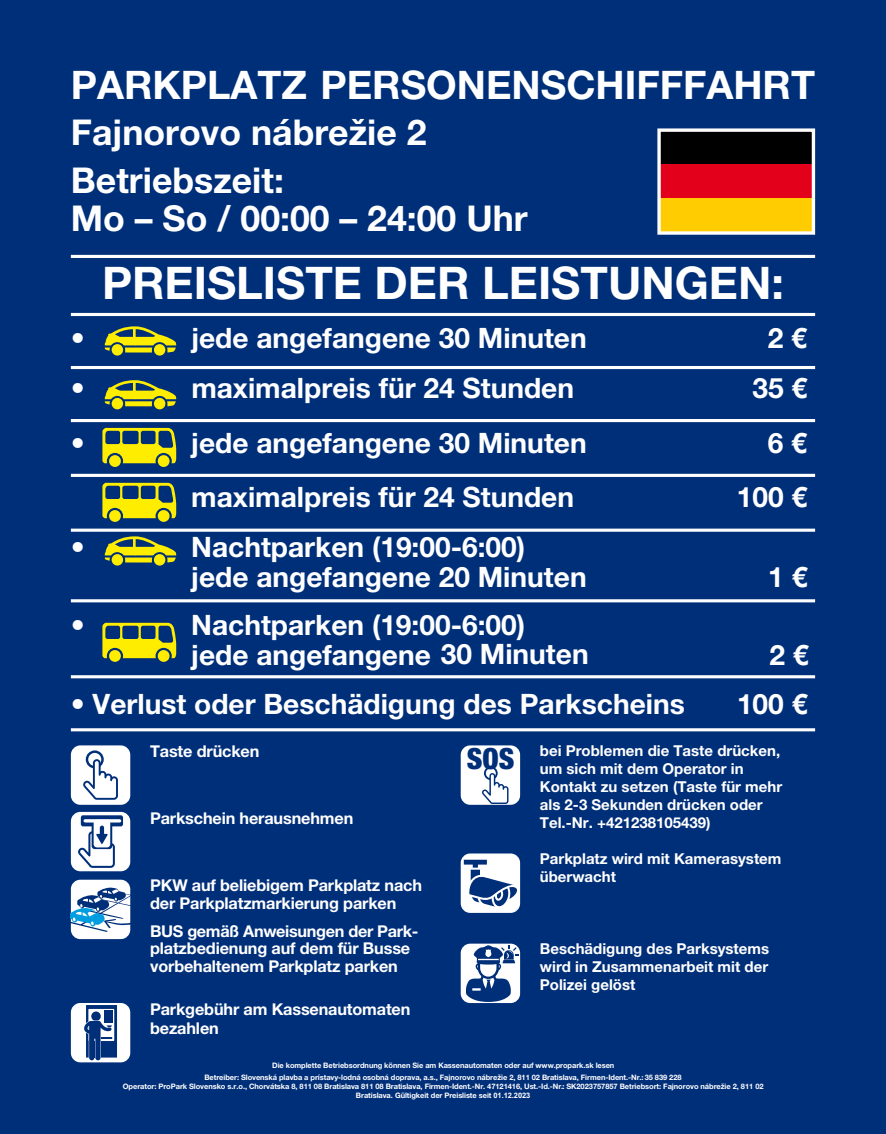
<style>
.page{position:relative;width:886px;height:1134px;background:#002f79}
.page>*{position:absolute;margin:0;border:0;box-sizing:border-box;transform-origin:0 0}
.t1{font:700 45px "Helvetica Neue LT Pro";color:#fff}
.t2{font:700 39.38px "Helvetica Neue LT Pro";color:#fff}
.t3{font:700 35.62px/48.1px "Helvetica Neue LT Pro";color:#fff}
.t4{font:900 condensed 29.19px "Helvetica Neue LT Pro";color:#002f79}
.t5{font:700 28.12px/30px "Helvetica Neue LT Pro";color:#fff}
.t6{font:700 16.25px/17.5px "Helvetica Neue LT Pro";letter-spacing:-.01em;color:#fff}
.t7{font:700 15px/18px "Helvetica Neue LT Pro";color:#fff}
.t8{font:700 7.5px/12.6px "Helvetica Neue LT Pro";letter-spacing:-.01em;color:#fff;text-align:center}
.s1{font-family:"Arial"}
</style>
<div class="page">
<div style="left:71px;top:880px;width:59px;height:59px;background:#fff;border-radius:9px"></div>
<svg style="left:71px;top:887px;width:59px;height:45px"></svg>
<div style="left:71px;top:812px;width:59px;height:59px;background:#fff;border-radius:9px"></div>
<svg style="left:78px;top:815px;width:45px;height:53px"></svg>
<hr style="left:85px;top:819px;width:35px;height:3px;background:#fff">
<div style="left:71px;top:1003px;width:59px;height:59px;background:#fff;border-radius:9px"></div>
<svg style="left:84px;top:1005px;width:33px;height:55px"></svg>
<div style="left:461px;top:944px;width:59px;height:59px;background:#fff;border-radius:9px"></div>
<svg style="left:466px;top:945px;width:53px;height:57px"></svg>
<div style="left:71px;top:745px;width:59px;height:60px;background:#fff;border-radius:9px"></div>
<svg style="left:86px;top:750px;width:18px;height:18px"></svg>
<div style="left:88px;top:753px;width:13px;height:13px;background:#fff;border-radius:50%"></div>
<svg style="left:83px;top:759px;width:35px;height:41px"></svg>
<div style="left:461px;top:853px;width:59px;height:60px;background:#fff;border-radius:9px"></div>
<svg style="left:464px;top:860px;width:53px;height:47px"></svg>
<div style="left:461px;top:745px;width:59px;height:60px;background:#fff;border-radius:9px"></div>
<svg style="left:484px;top:766px;width:14px;height:14px"></svg>
<div style="left:486px;top:768px;width:10px;height:10px;background:#fff;border-radius:50%"></div>
<svg style="left:482px;top:773px;width:26px;height:31px"></svg>
<div style="left:659px;top:130px;width:154px;height:103px;background:#000"></div>
<div style="left:659px;top:164px;width:154px;height:69px;background:#e2001a"></div>
<div style="left:659px;top:199px;width:154px;height:34px;background:#fecc00"></div>
<div style="left:657px;top:128px;width:158px;height:107px;border:3px solid #fff"></div>
<hr style="left:71px;top:255px;width:744px;height:3px;background:#fff">
<hr style="left:71px;top:313px;width:744px;height:3px;background:#fff">
<hr style="left:71px;top:366px;width:744px;height:3px;background:#fff">
<hr style="left:71px;top:419px;width:744px;height:3px;background:#fff">
<hr style="left:71px;top:474px;width:744px;height:3px;background:#fff">
<hr style="left:71px;top:529px;width:744px;height:3px;background:#fff">
<hr style="left:71px;top:599px;width:744px;height:3px;background:#fff">
<hr style="left:71px;top:675px;width:744px;height:3px;background:#fff">
<hr style="left:71px;top:728px;width:744px;height:3px;background:#fff">
<svg style="left:105px;top:326px;width:71px;height:30px"></svg>
<svg style="left:105px;top:380px;width:71px;height:29px"></svg>
<svg style="left:105px;top:536px;width:71px;height:30px"></svg>
<svg style="left:102px;top:427px;width:74px;height:40px"></svg>
<svg style="left:102px;top:482px;width:74px;height:40px"></svg>
<svg style="left:102px;top:622px;width:74px;height:40px"></svg>
<h2 class="t2" style="left:71px;top:61px;width:746px">PARKPLATZ PERSONENSCHIFFFAHRT</h2>
<h3 class="t3" style="left:71px;top:108px;width:357px">Fajnorovo nábrežie 2<br>Betriebszeit:</h3>
<h3 class="t3" style="left:71px;top:193px;width:458px">Mo – So / 00:00 – 24:00 Uhr</h3>
<h1 class="t1" style="left:102px;top:255px;width:683px">PREISLISTE DER LEISTUNGEN:</h1>
<h3 class="t5" style="left:71px;top:323px;width:16px">•</h3>
<h3 class="t5" style="left:191px;top:323px;width:397px">jede angefangene 30 Minuten</h3>
<h3 class="t5" style="left:768px;top:323px;width:41px">2 €</h3>
<h3 class="t5" style="left:71px;top:372px;width:16px">•</h3>
<h3 class="t5" style="left:191px;top:372px;width:384px">maximalpreis für 24 Stunden</h3>
<h3 class="t5" style="left:752px;top:372px;width:56px">35 €</h3>
<h3 class="t5" style="left:71px;top:427px;width:16px">•</h3>
<h3 class="t5" style="left:191px;top:427px;width:397px">jede angefangene 30 Minuten</h3>
<h3 class="t5" style="left:768px;top:427px;width:41px">6 €</h3>
<h3 class="t5" style="left:191px;top:482px;width:384px">maximalpreis für 24 Stunden</h3>
<h3 class="t5" style="left:737px;top:482px;width:72px">100 €</h3>
<h3 class="t5" style="left:71px;top:531px;width:16px">•</h3>
<h3 class="t5" style="left:191px;top:531px;width:397px">Nachtparken (19:00-6:00) jede angefangene 20 Minuten</h3>
<h3 class="t5" style="left:768px;top:561px;width:41px">1 €</h3>
<h3 class="t5" style="left:71px;top:609px;width:16px">•</h3>
<h3 class="t5" style="left:191px;top:609px;width:399px">Nachtparken (19:00-6:00) jede angefangene 30 Minuten</h3>
<h3 class="t5" style="left:769px;top:639px;width:41px">2 €</h3>
<h3 class="t5" style="left:71px;top:688px;width:616px">• Verlust oder Beschädigung des Parkscheins</h3>
<h3 class="t5" style="left:737px;top:688px;width:72px">100 €</h3>
<h3 class="t6" style="left:150px;top:742px;width:111px">Taste drücken</h3>
<h3 class="t6" style="left:150px;top:809px;width:205px">Parkschein herausnehmen</h3>
<h3 class="t6" style="left:150px;top:876px;width:273px">PKW auf beliebigem Parkplatz nach der Parkplatzmarkierung parken</h3>
<h3 class="t6" style="left:150px;top:922px;width:270px">BUS gemäß Anweisungen der Park&shy;platzbedienung auf dem für Busse vorbehaltenem Parkplatz parken</h3>
<h3 class="t6" style="left:150px;top:999px;width:262px;line-height:19.5px">Parkgebühr am Kassenautomaten bezahlen</h3>
<h3 class="t4" style="left:467px;top:741px;width:49px">SOS</h3>
<h3 class="t7" style="left:540px;top:741px;width:244px">bei Problemen die Taste drücken, um sich mit dem Operator in<br>Kontakt zu setzen (Taste für mehr als 2-3 Sekunden drücken oder<br>Tel.-Nr. +421238105439)</h3>
<h3 class="t7" style="left:540px;top:849px;width:243px">Parkplatz wird mit Kamerasystem überwacht</h3>
<h3 class="t7" style="left:540px;top:940px;width:231px;text-align:justify">Beschädigung des Parksystems wird in Zusammenarbeit mit der Polizei gelöst</h3>
<p class="t8" style="left:204px;top:1058px;width:479px">Die komplette Betriebsordnung können Sie am Kassenautomaten oder auf www.propark.sk lesen<br>Betreiber: Slovenská plavba a prístavy-lodná osobná doprava, a.s., Fajnorovo nábrežie 2, 811 02 Bratislava, Firmen-Ident.-Nr.: 35 839 228</p>
<p class="t8" style="left:123px;top:1082px;width:642px;line-height:9.1px">Operator: ProPark Slovensko s.r.o., Chorvátska 8, 811 08 Bratislava 811 08 Bratislava, Firmen-Ident.-Nr. 47121416, Ust.-Id.-Nr.: SK2023757857 Betriebsort: Fajnorovo nábrežie 2, 811 02<br>Bratislava. Gültigkeit der Preisliste seit <span class="s1">01.12.2023</span></p>
</div>
